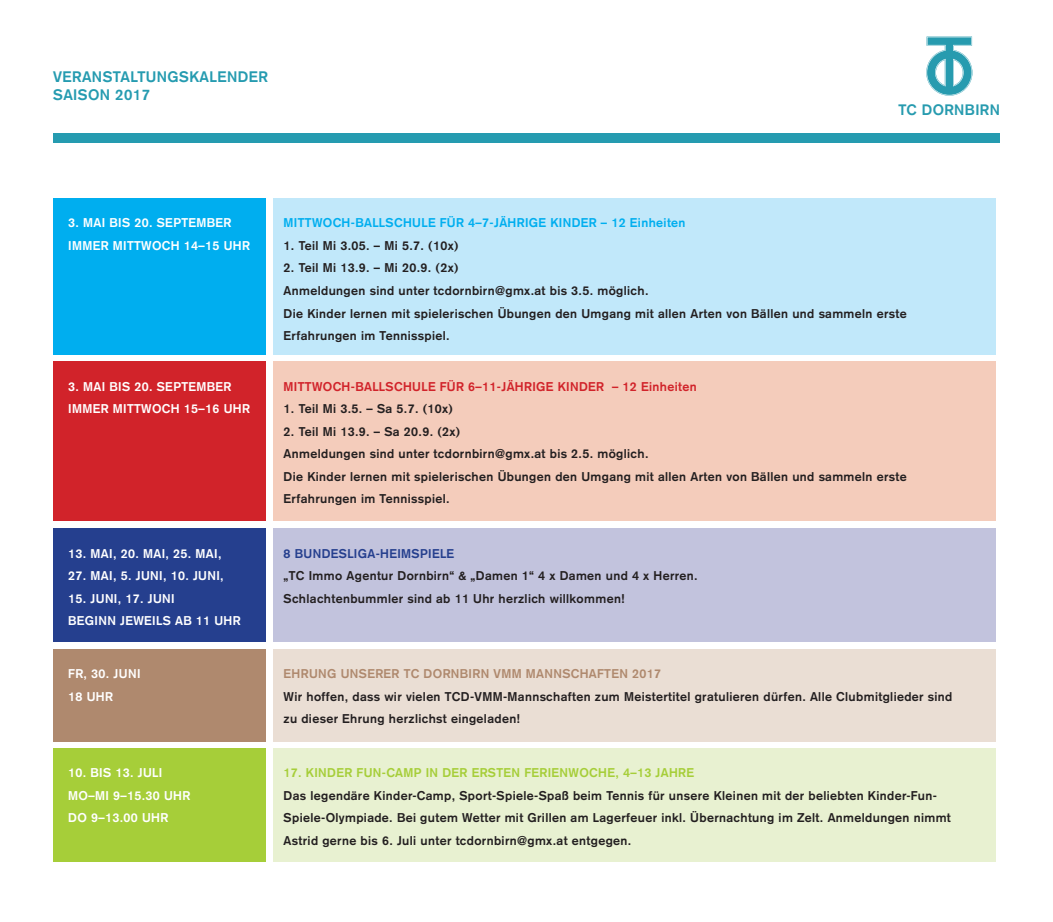
<style>
.page{position:relative;width:1053px;height:922px;background:#fff}
.page>*{position:absolute;margin:0;border:0;box-sizing:border-box;transform-origin:0 0}
.t1{font:700 15px/18px "Akzidenz Grotesk";letter-spacing:.03em;color:#259bb0}
.t2{font:700 14.88px "Akzidenz Grotesk";letter-spacing:.03em;color:#279baf}
.t3{font:700 12.5px "Akzidenz Grotesk";letter-spacing:.03em;color:#231f20}
.t4{font:700 12.5px "Akzidenz Grotesk";letter-spacing:.03em;color:#fff}
.t5{font:700 12.5px "Akzidenz Grotesk";letter-spacing:.03em;color:#d1232a}
.t6{font:700 12.5px "Akzidenz Grotesk";letter-spacing:.03em;color:#00aeef}
.t7{font:700 12.5px "Akzidenz Grotesk";letter-spacing:.03em;color:#a6ce39}
.t8{font:700 12.5px "Akzidenz Grotesk";letter-spacing:.03em;color:#af896e}
.t9{font:700 12.5px "Akzidenz Grotesk";letter-spacing:.03em;color:#253f8e}
</style>
<div class="page">
<svg style="left:926px;top:36px;width:47px;height:60px"></svg>
<div style="left:53px;top:133px;width:946px;height:10px;background:#259bb0"></div>
<div style="left:53px;top:198px;width:213px;height:156px;background:#00aeef"></div>
<div style="left:53px;top:361px;width:213px;height:160px;background:#d1232a"></div>
<div style="left:53px;top:528px;width:213px;height:113px;background:#253f8e"></div>
<div style="left:53px;top:648px;width:213px;height:93px;background:#af896e"></div>
<div style="left:53px;top:748px;width:213px;height:113px;background:#a6ce39"></div>
<div style="left:273px;top:198px;width:722px;height:156px;background:#c1e8fa"></div>
<div style="left:273px;top:361px;width:722px;height:160px;background:#f4ccbb"></div>
<div style="left:273px;top:528px;width:722px;height:113px;background:#c2c3dd"></div>
<div style="left:273px;top:648px;width:722px;height:93px;background:#eaded4"></div>
<div style="left:273px;top:748px;width:722px;height:113px;background:#e8f1d1"></div>
<p class="t1" style="left:53px;top:67px;width:216px">VERANSTALTUNGSKALENDER<br>SAISON 2017</p>
<p class="t2" style="left:898px;top:101px;width:103px">TC DORNBIRN</p>
<p class="t4" style="left:68px;top:215px;width:165px">3. MAI BIS 20. SEPTEMBER</p>
<p class="t4" style="left:68px;top:238px;width:183px">IMMER MITTWOCH 14–15 UHR</p>
<p class="t4" style="left:68px;top:379px;width:165px">3. MAI BIS 20. SEPTEMBER</p>
<p class="t4" style="left:68px;top:401px;width:183px">IMMER MITTWOCH 15–16 UHR</p>
<p class="t6" style="left:283px;top:215px;width:403px">MITTWOCH-BALLSCHULE FÜR 4–7-JÄHRIGE KINDER – 12 Einheiten</p>
<p class="t3" style="left:283px;top:238px;width:176px">1. Teil Mi 3.05. – Mi 5.7. (10x)</p>
<p class="t3" style="left:283px;top:260px;width:176px">2. Teil Mi 13.9. – Mi 20.9. (2x)</p>
<p class="t3" style="left:283px;top:283px;width:366px">Anmeldungen sind unter tcdornbirn@gmx.at bis 3.5. möglich.</p>
<p class="t3" style="left:283px;top:305px;width:624px">Die Kinder lernen mit spielerischen Übungen den Umgang mit allen Arten von Bällen und sammeln erste</p>
<p class="t3" style="left:283px;top:328px;width:167px">Erfahrungen im Tennisspiel.</p>
<p class="t5" style="left:283px;top:379px;width:414px">MITTWOCH-BALLSCHULE FÜR 6–11-JÄHRIGE KINDER – 12 Einheiten</p>
<p class="t3" style="left:283px;top:401px;width:171px">1. Teil Mi 3.5. – Sa 5.7. (10x)</p>
<p class="t3" style="left:283px;top:424px;width:178px">2. Teil Mi 13.9. – Sa 20.9. (2x)</p>
<p class="t3" style="left:283px;top:446px;width:366px">Anmeldungen sind unter tcdornbirn@gmx.at bis 2.5. möglich.</p>
<p class="t3" style="left:283px;top:469px;width:624px">Die Kinder lernen mit spielerischen Übungen den Umgang mit allen Arten von Bällen und sammeln erste</p>
<p class="t3" style="left:283px;top:491px;width:167px">Erfahrungen im Tennisspiel.</p>
<p class="t4" style="left:68px;top:545px;width:155px">13. MAI, 20. MAI, 25. MAI,</p>
<p class="t4" style="left:68px;top:568px;width:157px">27. MAI, 5. JUNI, 10. JUNI,</p>
<p class="t4" style="left:68px;top:590px;width:108px">15. JUNI, 17. JUNI</p>
<p class="t4" style="left:68px;top:613px;width:174px">BEGINN JEWEILS AB 11 UHR</p>
<p class="t9" style="left:283px;top:545px;width:172px">8 BUNDESLIGA-HEIMSPIELE</p>
<p class="t3" style="left:283px;top:568px;width:415px">„TC Immo Agentur Dornbirn“ &amp; „Damen 1“ 4 x Damen und 4 x Herren.</p>
<p class="t3" style="left:283px;top:590px;width:342px">Schlachtenbummler sind ab 11 Uhr herzlich willkommen!</p>
<p class="t4" style="left:68px;top:666px;width:74px">FR, 30. JUNI</p>
<p class="t4" style="left:68px;top:688px;width:46px">18 UHR</p>
<p class="t8" style="left:283px;top:666px;width:379px">EHRUNG UNSERER TC DORNBIRN VMM MANNSCHAFTEN 2017</p>
<p class="t3" style="left:283px;top:688px;width:670px">Wir hoffen, dass wir vielen TCD-VMM-Mannschaften zum Meistertitel gratulieren dürfen. Alle Clubmitglieder sind</p>
<p class="t3" style="left:283px;top:711px;width:238px">zu dieser Ehrung herzlichst eingeladen!</p>
<p class="t4" style="left:68px;top:765px;width:96px">10. BIS 13. JULI</p>
<p class="t4" style="left:68px;top:788px;width:124px">MO–MI 9–15.30 UHR</p>
<p class="t4" style="left:68px;top:810px;width:102px">DO 9–13.00 UHR</p>
<p class="t7" style="left:283px;top:765px;width:412px">17. KINDER FUN-CAMP IN DER ERSTEN FERIENWOCHE, 4–13 JAHRE</p>
<p class="t3" style="left:283px;top:788px;width:655px">Das legendäre Kinder-Camp, Sport-Spiele-Spaß beim Tennis für unsere Kleinen mit der beliebten Kinder-Fun-</p>
<p class="t3" style="left:283px;top:810px;width:668px">Spiele-Olympiade. Bei gutem Wetter mit Grillen am Lagerfeuer inkl. Übernachtung im Zelt. Anmeldungen nimmt</p>
<p class="t3" style="left:283px;top:833px;width:349px">Astrid gerne bis 6. Juli unter tcdornbirn@gmx.at entgegen.</p>
</div>
